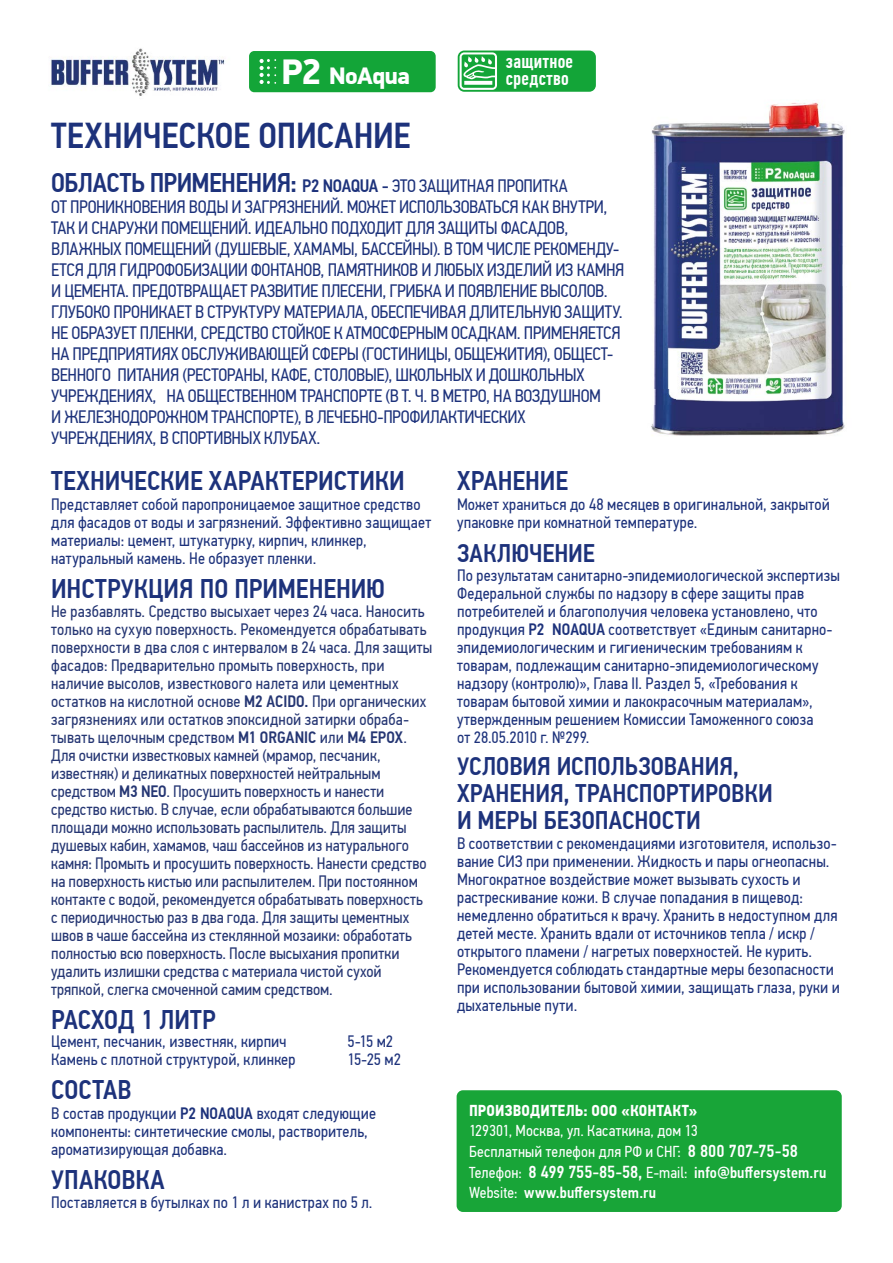
<style>
.page{position:relative;width:893px;height:1263px;background:#fff}
.page>*{position:absolute;margin:0;border:0;box-sizing:border-box;transform-origin:0 0}
.t1{font:500 36px "PF Din Text Cond Pro";letter-spacing:-.005em;color:#1d327b}
.t2{font:500 27px "PF Din Text Cond Pro";color:#1d327b}
.t3{font:500 25.5px/27px "PF Din Text Cond Pro";color:#1d327b}
.t4{font:900 24px "PF Din Display Pro";letter-spacing:-.02em;color:#fff}
.t5{font:500 20.1px/17.1px "PF Din Text Comp Pro";letter-spacing:.015em;color:#fff}
.t6{font:18px/21px "PF Din Text Cond Pro";letter-spacing:-.02em;color:#1d327b}
.t7{font:16.5px/18px "PF Din Text Cond Pro";letter-spacing:.01em;color:#1d327b}
.t8{font:16.5px/18px "PF Din Text Cond Pro";letter-spacing:.005em;color:#253673}
.t9{font:15.75px/20.5px "PF Din Text Cond Pro";letter-spacing:.01em;color:#fff}
.t10{font:700 15.75px "PF Din Text Cond Pro";letter-spacing:.01em;color:#fff}
.s1{font-size:35.7px}
.s2{font-weight:500;font-size:27px}
.s3{font-weight:500}
.s4{font-weight:500;font-size:17.4px}
</style>
<div class="page">
<div style="left:457px;top:1090px;width:385px;height:122px;background:#18a538;border-radius:6px"></div>
<img style="left:51px;top:48px;width:174px;height:48px">
<div style="left:249px;top:51px;width:187px;height:41px;background:#13a538;border-radius:5px"></div>
<svg style="left:260px;top:59px;width:16px;height:25px"></svg>
<svg style="left:458px;top:51px;width:138px;height:41px;background:#2eaf4f"></svg>
<img style="left:651px;top:100px;width:194px;height:336px">
<img style="left:651px;top:389px;width:25px;height:16px">
<h3 class="t4" style="left:281px;top:61px;width:130px"><span class="s1">P2</span> NoAqua</h3>
<h1 class="t1" style="left:51px;top:114px;width:361px">ТЕХНИЧЕСКОЕ ОПИСАНИЕ</h1>
<p class="t5" style="left:506px;top:53px;width:69px">защитное средство</p>
<p class="t6" style="left:51px;top:175px;width:575px"><span class="s2">ОБЛАСТЬ ПРИМЕНЕНИЯ:</span> <span class="s3">P2 NOAQUA -</span> ЭТО ЗАЩИТНАЯ ПРОПИТКА<br>ОТ ПРОНИКНОВЕНИЯ ВОДЫ И ЗАГРЯЗНЕНИЙ. МОЖЕТ ИСПОЛЬЗОВАТЬСЯ КАК ВНУТРИ, ТАК И СНАРУЖИ ПОМЕЩЕНИЙ. ИДЕАЛЬНО ПОДХОДИТ ДЛЯ ЗАЩИТЫ ФАСАДОВ, ВЛАЖНЫХ ПОМЕЩЕНИЙ (ДУШЕВЫЕ, ХАМАМЫ, БАССЕЙНЫ). В ТОМ ЧИСЛЕ РЕКОМЕНДУ-ЕТСЯ ДЛЯ ГИДРОФОБИЗАЦИИ ФОНТАНОВ, ПАМЯТНИКОВ И ЛЮБЫХ ИЗДЕЛИЙ ИЗ КАМНЯ И ЦЕМЕНТА. ПРЕДОТВРАЩАЕТ РАЗВИТИЕ ПЛЕСЕНИ, ГРИБКА И ПОЯВЛЕНИЕ ВЫСОЛОВ.<br>ГЛУБОКО ПРОНИКАЕТ В СТРУКТУРУ МАТЕРИАЛА, ОБЕСПЕЧИВАЯ ДЛИТЕЛЬНУЮ ЗАЩИТУ.<br>НЕ ОБРАЗУЕТ ПЛЕНКИ, СРЕДСТВО СТОЙКОЕ К АТМОСФЕРНЫМ ОСАДКАМ. ПРИМЕНЯЕТСЯ НА ПРЕДПРИЯТИЯХ ОБСЛУЖИВАЮЩЕЙ СФЕРЫ (ГОСТИНИЦЫ, ОБЩЕЖИТИЯ), ОБЩЕСТ-ВЕННОГО ПИТАНИЯ (РЕСТОРАНЫ, КАФЕ, СТОЛОВЫЕ), ШКОЛЬНЫХ И ДОШКОЛЬНЫХ УЧРЕЖДЕНИЯХ, НА ОБЩЕСТВЕННОМ ТРАНСПОРТЕ (В Т. Ч. В МЕТРО, НА ВОЗДУШНОМ<br>И ЖЕЛЕЗНОДОРОЖНОМ ТРАНСПОРТЕ), В ЛЕЧЕБНО-ПРОФИЛАКТИЧЕСКИХ УЧРЕЖДЕНИЯХ, В СПОРТИВНЫХ КЛУБАХ.</p>
<h2 class="t2" style="left:51px;top:465px;width:355px">ТЕХНИЧЕСКИЕ ХАРАКТЕРИСТИКИ</h2>
<p class="t7" style="left:51px;top:495px;width:381px">Представляет собой паропроницаемое защитное средство для фасадов от воды и загрязнений. Эффективно защищает материалы: цемент, штукатурку, кирпич, клинкер, натуральный камень. Не образует пленки.</p>
<h2 class="t2" style="left:51px;top:572px;width:335px">ИНСТРУКЦИЯ ПО ПРИМЕНЕНИЮ</h2>
<p class="t8" style="left:51px;top:603px;width:383px">Не разбавлять. Средство высыхает через 24 часа. Наносить только на сухую поверхность. Рекомендуется обрабатывать поверхности в два слоя с интервалом в 24 часа. Для защиты фасадов: Предварительно промыть поверхность, при наличие высолов, известкового налета или цементных остатков на кислотной основе <span class="s3">M2 ACIDO.</span> При органических загрязнениях или остатков эпоксидной затирки обраба&shy;тывать щелочным средством <span class="s3">M1 ORGANIC</span> или <span class="s3">M4 EPOX</span>.<br>Для очистки известковых камней (мрамор, песчаник, известняк) и деликатных поверхностей нейтральным средством <span class="s3">M3 NEO</span>. Просушить поверхность и нанести средство кистью. В случае, если обрабатываются большие площади можно использовать распылитель. Для защиты душевых кабин, хамамов, чаш бассейнов из натурального камня: Промыть и просушить поверхность. Нанести средство на поверхность кистью или распылителем. При постоянном контакте с водой, рекомендуется обрабатывать поверхность с периодичностью раз в два года. Для защиты цементных швов в чаше бассейна из стеклянной мозаики: обработать полностью всю поверхность. После высыхания пропитки удалить излишки средства с материала чистой сухой тряпкой, слегка смоченной самим средством.</p>
<h2 class="t2" style="left:51px;top:1004px;width:166px">РАСХОД 1 ЛИТР</h2>
<p class="t7" style="left:51px;top:1032px;width:237px">Цемент, песчаник, известняк, кирпич</p>
<p class="t7" style="left:348px;top:1032px;width:47px">5-15 м2</p>
<p class="t7" style="left:51px;top:1050px;width:246px">Камень с плотной структурой, клинкер</p>
<p class="t7" style="left:348px;top:1050px;width:55px">15-25 м2</p>
<h2 class="t2" style="left:51px;top:1073px;width:82px">СОСТАВ</h2>
<p class="t7" style="left:51px;top:1104px;width:326px">В состав продукции <span class="s3">P2 NOAQUA</span> входят следующие компоненты: синтетические смолы, растворитель, ароматизирующая добавка.</p>
<h2 class="t2" style="left:51px;top:1163px;width:115px">УПАКОВКА</h2>
<p class="t7" style="left:51px;top:1193px;width:323px">Поставляется в бутылках по 1 л и канистрах по 5 л.</p>
<h2 class="t2" style="left:457px;top:465px;width:113px">ХРАНЕНИЕ</h2>
<p class="t7" style="left:457px;top:495px;width:374px">Может храниться до 48 месяцев в оригинальной, закрытой упаковке при комнатной температуре.</p>
<h3 class="t3" style="left:457px;top:540px;width:139px">ЗАКЛЮЧЕНИЕ</h3>
<p class="t7" style="left:457px;top:567px;width:384px">По результатам санитарно-эпидемиологической экспертизы Федеральной службы по надзору в сфере защиты прав потребителей и благополучия человека установлено, что продукция <span class="s3">P2 NOAQUA</span> соответствует «Единым санитарно&shy;эпидемиологическим и гигиеническим требованиям к товарам, подлежащим санитарно-эпидемиологическому надзору (контролю)», Глава II. Раздел 5, «Требования к товарам бытовой химии и лакокрасочным материалам», утвержденным решением Комиссии Таможенного союза<br>от 28.05.2010 г. №299.</p>
<h3 class="t3" style="left:457px;top:753px;width:317px">УСЛОВИЯ ИСПОЛЬЗОВАНИЯ,<br>ХРАНЕНИЯ, ТРАНСПОРТИРОВКИ<br>И МЕРЫ БЕЗОПАСНОСТИ</h3>
<p class="t7" style="left:457px;top:834px;width:384px">В соответствии с рекомендациями изготовителя, использо&shy;вание СИЗ при применении. Жидкость и пары огнеопасны.<br>Многократное воздействие может вызывать сухость и растрескивание кожи. В случае попадания в пищевод: немедленно обратиться к врачу. Хранить в недоступном для детей месте. Хранить вдали от источников тепла / искр / открытого пламени / нагретых поверхностей. Не курить.<br>Рекомендуется соблюдать стандартные меры безопасности при использовании бытовой химии, защищать глаза, руки и дыхательные пути.</p>
<p class="t10" style="left:469px;top:1101px;width:230px">ПРОИЗВОДИТЕЛЬ: ООО «КОНТАКТ»</p>
<p class="t9" style="left:469px;top:1121px;width:359px">129301, Москва, ул. Касаткина, дом 13<br>Бесплатный телефон для РФ и СНГ: <span class="s4">8 800 707-75-58<br></span>Телефон: <span class="s4">8 499 755-85-58,</span> Е-mail: <span class="s3">info@buffersystem.ru </span>Website: <span class="s3">www.buffersystem.ru</span></p>
</div>
